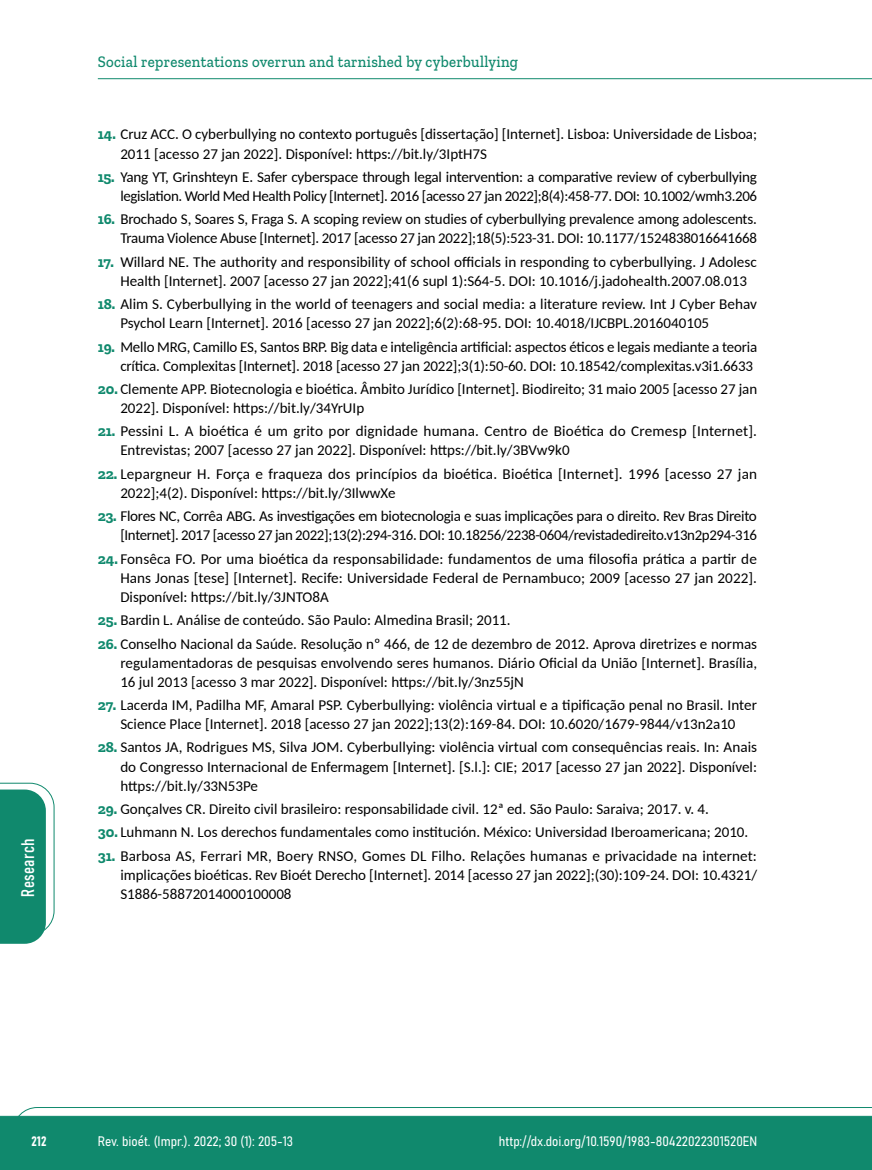
<style>
.page{position:relative;width:872px;height:1170px;background:#fff}
.page>*{position:absolute;margin:0;border:0;box-sizing:border-box;transform-origin:0 0}
.t1{font:18px "Bahnschrift";letter-spacing:.02em;color:#fff}
.t2{font:500 16.5px "Zilla Slab";letter-spacing:.02em;color:#10896d;scale:.9 1}
.t3{font:15px/19px "Carlito";color:#000}
.t4{font:15px/19px "Carlito";letter-spacing:-.02em;color:#000;text-align:right}
.t5{font:13.5px "Bahnschrift";color:#fff}
.s1{font-family:"Zilla Slab";font-weight:700;color:#10896d}
</style>
<div class="page">
<svg style="left:12px;top:1107px;width:860px;height:62px;background:#2e987f"></svg>
<hr style="left:98px;top:78px;width:774px;height:1px;background:#10896d">
<svg style="left:0;top:782px;width:55px;height:161px"></svg>
<p class="t1" style="left:14px;top:896px;width:59px;rotate:-90deg">Research</p>
<p class="t2" style="left:98px;top:53px;width:468px">Social representations overrun and tarnished by cyberbullying</p>
<p class="t3" style="left:120px;top:124px;width:638px;text-indent:-22px"><span class="s1">14.</span> Cruz ACC. O cyberbullying no contexto português [dissertação] [Internet]. Lisboa: Universidade de Lisboa;<br>2011 [acesso 27 jan 2022]. Disponível: https://bit.ly/3IptH7S</p>
<p class="t4" style="left:98px;top:167px;width:661px"><span class="s1">15.</span> Yang YT, Grinshteyn E. Safer cyberspace through legal intervention: a comparative review of cyberbullying legislation. World Med Health Policy [Internet]. 2016 [acesso 27 jan 2022];8(4):458-77. DOI: 10.1002/wmh3.206</p>
<p class="t3" style="left:98px;top:209px;width:661px;text-align:right"><span class="s1">16.</span> Brochado S, Soares S, Fraga S. A scoping review on studies of cyberbullying prevalence among adolescents.<br>Trauma Violence Abuse [Internet]. 2017 [acesso 27 jan 2022];18(5):523-31. DOI: 10.1177/1524838016641668</p>
<p class="t3" style="left:120px;top:251px;width:638px;text-indent:-22px"><span class="s1">17.</span> Willard NE. The authority and responsibility of school officials in responding to cyberbullying. J Adolesc<br>Health [Internet]. 2007 [acesso 27 jan 2022];41(6 supl 1):S64-5. DOI: 10.1016/j.jadohealth.2007.08.013</p>
<p class="t3" style="left:120px;top:294px;width:638px;text-indent:-22px"><span class="s1">18.</span> Alim S. Cyberbullying in the world of teenagers and social media: a literature review. Int J Cyber Behav<br>Psychol Learn [Internet]. 2016 [acesso 27 jan 2022];6(2):68-95. DOI: 10.4018/IJCBPL.2016040105</p>
<p class="t3" style="left:98px;top:336px;width:661px;text-align:right"><span class="s1">19.</span> Mello MRG, Camillo ES, Santos BRP. Big data e inteligência artificial: aspectos éticos e legais mediante a teoria crítica. Complexitas [Internet]. 2018 [acesso 27 jan 2022];3(1):50-60. DOI: 10.18542/complexitas.v3i1.6633</p>
<p class="t3" style="left:120px;top:379px;width:638px;text-indent:-22px"><span class="s1">20.</span> Clemente APP. Biotecnologia e bioética. Âmbito Jurídico [Internet]. Biodireito; 31 maio 2005 [acesso 27 jan<br>2022]. Disponível: https://bit.ly/34YrUIp</p>
<p class="t3" style="left:120px;top:421px;width:638px;text-indent:-22px"><span class="s1">21.</span> Pessini L. A bioética é um grito por dignidade humana. Centro de Bioética do Cremesp [Internet].<br>Entrevistas; 2007 [acesso 27 jan 2022]. Disponível: https://bit.ly/3BVw9k0</p>
<p class="t3" style="left:120px;top:463px;width:638px;text-indent:-22px"><span class="s1">22.</span> Lepargneur H. Força e fraqueza dos princípios da bioética. Bioética [Internet]. 1996 [acesso 27 jan<br>2022];4(2). Disponível: https://bit.ly/3IlwwXe</p>
<p class="t4" style="left:98px;top:506px;width:661px"><span class="s1">23.</span> Flores NC, Corrêa ABG. As investigações em biotecnologia e suas implicações para o direito. Rev Bras Direito [Internet]. 2017 [acesso 27 jan 2022];13(2):294-316. DOI: 10.18256/2238-0604/revistadedireito.v13n2p294-316</p>
<p class="t3" style="left:120px;top:548px;width:638px;text-align:justify;text-indent:-22px"><span class="s1">24.</span> Fonsêca FO. Por uma bioética da responsabilidade: fundamentos de uma filosofia prática a partir de Hans Jonas [tese] [Internet]. Recife: Universidade Federal de Pernambuco; 2009 [acesso 27 jan 2022].<br>Disponível: https://bit.ly/3JNTO8A</p>
<p class="t3" style="left:98px;top:610px;width:414px"><span class="s1">25.</span> Bardin L. Análise de conteúdo. São Paulo: Almedina Brasil; 2011.</p>
<p class="t3" style="left:120px;top:633px;width:638px;text-align:justify;text-indent:-22px"><span class="s1">26.</span> Conselho Nacional da Saúde. Resolução nº 466, de 12 de dezembro de 2012. Aprova diretrizes e normas regulamentadoras de pesquisas envolvendo seres humanos. Diário Oficial da União [Internet]. Brasília, 16 jul 2013 [acesso 3 mar 2022]. Disponível: https://bit.ly/3nz55jN</p>
<p class="t3" style="left:98px;top:694px;width:660px;text-align:center"><span class="s1">27.</span> Lacerda IM, Padilha MF, Amaral PSP. Cyberbullying: violência virtual e a tipificação penal no Brasil. Inter<br>Science Place [Internet]. 2018 [acesso 27 jan 2022];13(2):169-84. DOI: 10.6020/1679-9844/v13n2a10</p>
<p class="t3" style="left:120px;top:737px;width:638px;text-align:justify;text-indent:-22px"><span class="s1">28.</span> Santos JA, Rodrigues MS, Silva JOM. Cyberbullying: violência virtual com consequências reais. In: Anais do Congresso Internacional de Enfermagem [Internet]. [S.l.]: CIE; 2017 [acesso 27 jan 2022]. Disponível: https://bit.ly/33N53Pe</p>
<p class="t3" style="left:98px;top:798px;width:612px"><span class="s1">29.</span> Gonçalves CR. Direito civil brasileiro: responsabilidade civil. 12ª ed. São Paulo: Saraiva; 2017. v. 4.</p>
<p class="t3" style="left:98px;top:822px;width:652px"><span class="s1">30.</span> Luhmann N. Los derechos fundamentales como institución. México: Universidad Iberoamericana; 2010.</p>
<p class="t3" style="left:98px;top:845px;width:661px;text-align:right"><span class="s1">31.</span> Barbosa AS, Ferrari MR, Boery RNSO, Gomes DL Filho. Relações humanas e privacidade na internet: implicações bioéticas. Rev Bioét Derecho [Internet]. 2014 [acesso 27 jan 2022];(30):109-24. DOI: 10.4321/</p>
<p class="t3" style="left:120px;top:883px;width:173px">S1886-58872014000100008</p>
<p class="t5" style="left:31px;top:1130px;width:17px">212</p>
<p class="t5" style="left:98px;top:1131px;width:197px">Rev. bioét. (Impr.). 2022; 30 (1): 205-13</p>
<p class="t5" style="left:499px;top:1131px;width:260px">http://dx.doi.org/10.1590/1983-80422022301520EN</p>
</div>
